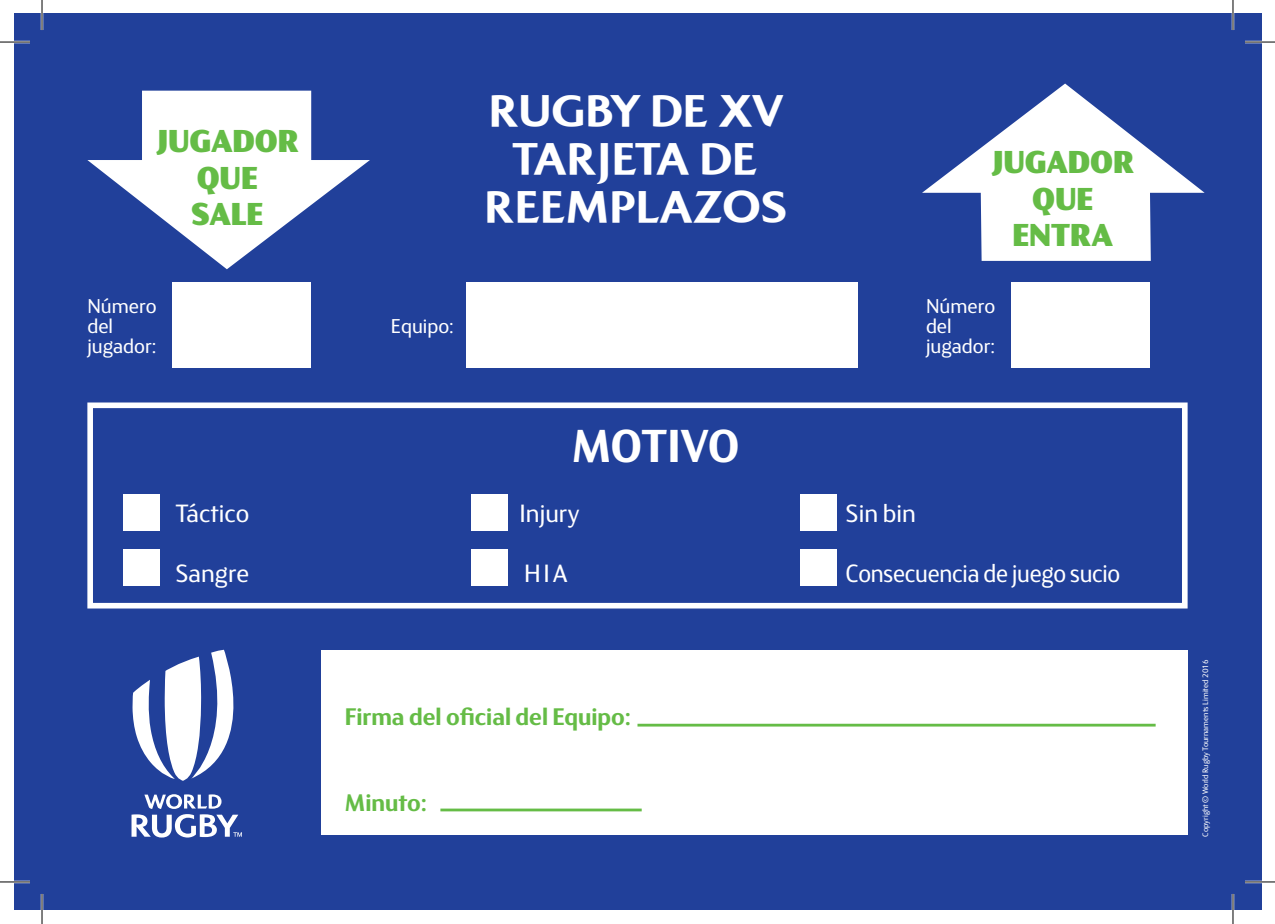
<style>
.page{position:relative;width:1275px;height:924px;background:#fff}
.page>*{position:absolute;margin:0;border:0;box-sizing:border-box;transform-origin:0 0}
.t1{font:700 46.6px "FS Blake";letter-spacing:-.015em;color:#fff}
.t2{font:700 46px/48px "Colosseum";color:#fff;text-align:center}
.t3{font:800 32px/36.4px "FS Blake";color:#65bc46;text-align:center}
.t4{font:25.2px "FS Blake";letter-spacing:-.01em;color:#fff}
.t5{font:25.2px "FS Blake";letter-spacing:-.01em;color:#fff;scale:.94 1}
.t6{font:700 24.2px "FS Blake";color:#65bc46}
.t7{font:20.2px "FS Blake";color:#fff}
.t8{font:8px "FS Blake";color:#fff}
</style>
<div class="page">
<div style="left:14px;top:14px;width:1247px;height:895px;background:#21409a"></div>
<svg style="left:87px;top:91px;width:283px;height:178px;fill:#fff"></svg>
<svg style="left:922px;top:83px;width:282px;height:178px;fill:#fff"></svg>
<div style="left:172px;top:282px;width:139px;height:86px;background:#fff"></div>
<div style="left:1011px;top:282px;width:138px;height:86px;background:#fff"></div>
<div style="left:466px;top:282px;width:391px;height:86px;background:#fff"></div>
<div style="left:87px;top:402px;width:1100px;height:206px;border:6px solid #fff"></div>
<div style="left:124px;top:549px;width:36px;height:36px;background:#fff"></div>
<div style="left:124px;top:494px;width:36px;height:36px;background:#fff"></div>
<div style="left:471px;top:549px;width:36px;height:36px;background:#fff"></div>
<div style="left:471px;top:494px;width:36px;height:36px;background:#fff"></div>
<div style="left:800px;top:549px;width:36px;height:36px;background:#fff"></div>
<div style="left:800px;top:494px;width:36px;height:36px;background:#fff"></div>
<svg style="left:132px;top:649px;width:102px;height:131px"></svg>
<svg style="left:131px;top:794px;width:111px;height:43px"></svg>
<div style="left:321px;top:650px;width:866px;height:184px;background:#fff"></div>
<hr style="left:637px;top:723px;width:518px;height:3px;background:#65bc46">
<hr style="left:440px;top:808px;width:201px;height:3px;background:#65bc46">
<hr style="left:0;top:41px;width:30px;height:2px;background:#fff">
<hr style="left:1245px;top:41px;width:30px;height:2px;background:#fff">
<hr style="left:0;top:880px;width:30px;height:2px;background:#fff">
<hr style="left:1245px;top:880px;width:30px;height:2px;background:#fff">
<hr style="left:41px;top:0;width:2px;height:30px;background:#fff">
<hr style="left:41px;top:893px;width:2px;height:30px;background:#fff">
<hr style="left:1231px;top:0;width:3px;height:30px;background:#fff">
<hr style="left:1231px;top:893px;width:3px;height:30px;background:#fff">
<hr style="left:0;top:42px;width:30px;height:1px;background:#000">
<hr style="left:1245px;top:42px;width:30px;height:1px;background:#000">
<hr style="left:0;top:881px;width:30px;height:1px;background:#000">
<hr style="left:1245px;top:881px;width:30px;height:1px;background:#000">
<hr style="left:42px;top:0;width:1px;height:30px;background:#000">
<hr style="left:42px;top:893px;width:1px;height:30px;background:#000">
<hr style="left:1232px;top:0;width:1px;height:30px;background:#000">
<hr style="left:1232px;top:893px;width:1px;height:30px;background:#000">
<p class="t3" style="left:156px;top:121px;width:145px">JUGADOR<br>QUE<br>SALE</p>
<p class="t7" style="left:87px;top:292px;width:71px">Número</p>
<p class="t7" style="left:87px;top:312px;width:27px">del</p>
<p class="t7" style="left:87px;top:332px;width:71px">jugador:</p>
<p class="t2" style="left:489px;top:87px;width:296px">RUGBY DE XV<br>TARJETA DE</p>
<p class="t2" style="left:484px;top:183px;width:304px">REEMPLAZOS</p>
<p class="t7" style="left:391px;top:312px;width:64px">Equipo:</p>
<p class="t1" style="left:572px;top:412px;width:169px">MOTIVO</p>
<p class="t3" style="left:991px;top:142px;width:145px">JUGADOR<br>QUE<br>ENTRA</p>
<p class="t7" style="left:926px;top:292px;width:71px">Número</p>
<p class="t7" style="left:926px;top:312px;width:27px">del</p>
<p class="t7" style="left:926px;top:332px;width:71px">jugador:</p>
<p class="t4" style="left:175px;top:495px;width:75px">Táctico</p>
<p class="t4" style="left:519px;top:495px;width:62px">Injury</p>
<p class="t4" style="left:845px;top:495px;width:72px">Sin bin</p>
<p class="t4" style="left:175px;top:555px;width:75px">Sangre</p>
<p class="t4" style="left:524px;top:555px;width:45px">HIA</p>
<p class="t5" style="left:845px;top:555px;width:294px">Consecuencia de juego sucio</p>
<p class="t6" style="left:345px;top:699px;width:288px">Firma del oficial del Equipo:</p>
<p class="t6" style="left:345px;top:785px;width:84px">Minuto:</p>
<p class="t8" style="left:1200px;top:836px;width:178px;rotate:-90deg">Copyright © World Rugby Tournaments Limited 2016</p>
</div>
